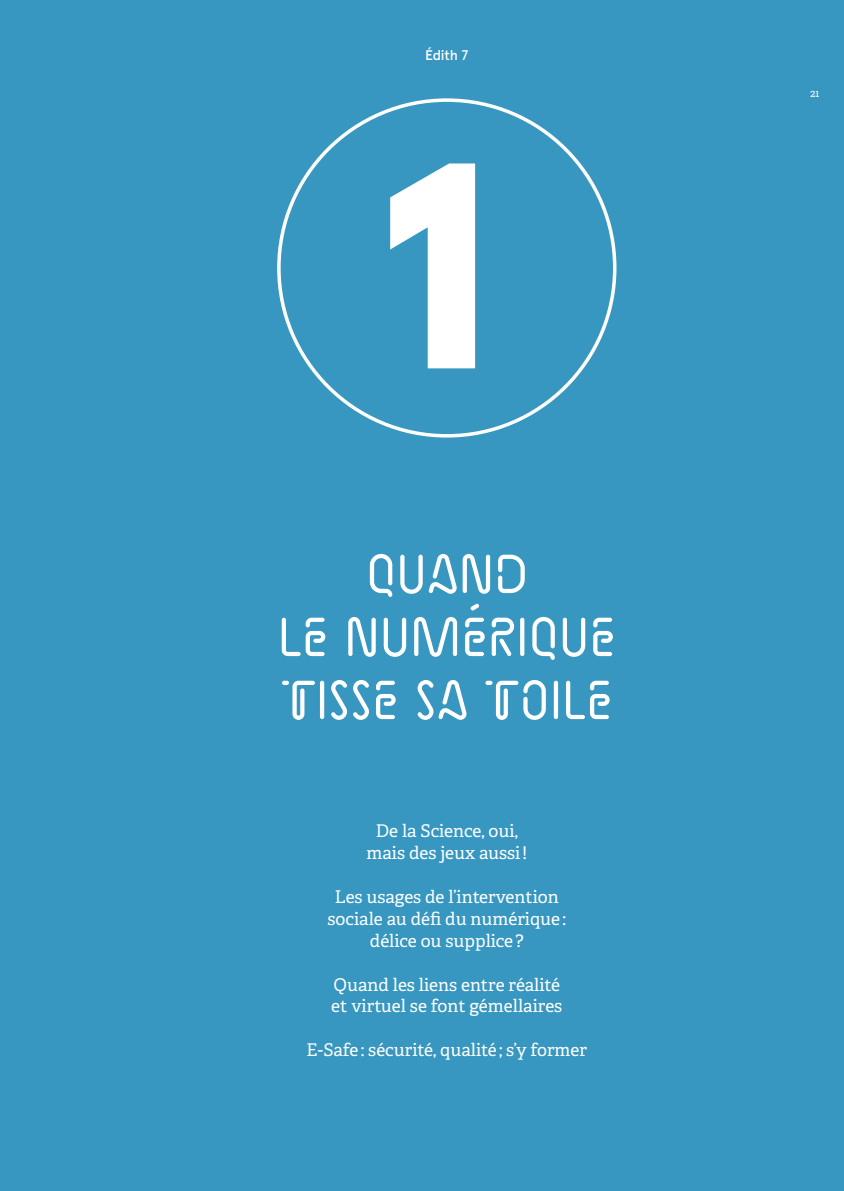
<style>
.page{position:relative;width:844px;height:1191px;background:#fff}
.page>*{position:absolute;margin:0;border:0;box-sizing:border-box;transform-origin:0 0}
.t1{font:900 292.6px "Apercu Pro";color:#fff}
.t2{font:500 52.5px/63px "Pipo";color:#fff;text-align:center}
.t3{font:17.5px/21.9px "Adelle";color:#fff;text-align:center}
.t4{font:500 14px "Apercu Pro";letter-spacing:-.02em;color:#fff}
.t5{font:10.5px "Adelle";color:#fff}
</style>
<div class="page">
<div style="left:0;top:0;width:843px;height:1191px;background:#3797c1"></div>
<p class="t4" style="left:425px;top:44px;width:45px">Édith 7</p>
<h1 class="t1" style="left:377px;top:34px;width:120px">1</h1>
<h2 class="t2" style="left:278px;top:542px;width:339px">QUAND<br>LE NUMÉRIQUE<br>TISSE SA TOILE</h2>
<p class="t3" style="left:366px;top:820px;width:162px">De la Science, oui, mais des jeux aussi!</p>
<p class="t3" style="left:327px;top:886px;width:240px">Les usages de l’intervention sociale au défi du numérique: délice ou supplice?</p>
<p class="t3" style="left:331px;top:973px;width:232px;text-align:left">Quand les liens entre réalité et virtuel se font gémellaires</p>
<p class="t3" style="left:306px;top:1039px;width:282px">E-Safe: sécurité, qualité; s’y former</p>
<p class="t5" style="left:810px;top:87px;width:10px">21</p>
</div>
